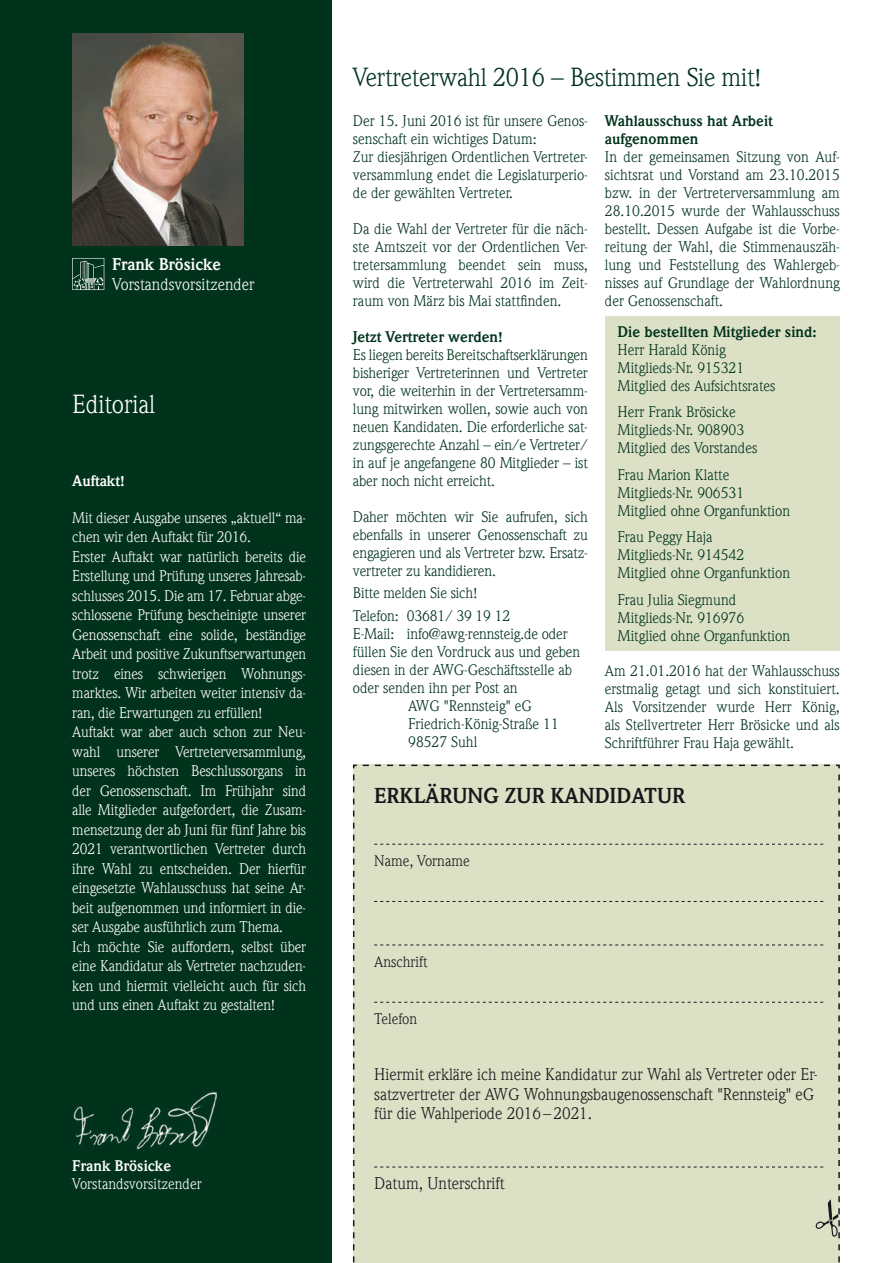
<style>
.page{position:relative;width:893px;height:1263px;background:#fff}
.page>*{position:absolute;margin:0;border:0;box-sizing:border-box;transform-origin:0 0}
.t1{font:25.5px "Weidemann LT";letter-spacing:-.01em;color:#00321c}
.t2{font:25.5px "Weidemann LT";letter-spacing:-.005em;color:#fff}
.t3{font:700 21px "Weidemann LT";color:#1a171c}
.t4{font:16.5px/19.8px "Weidemann LT";color:#1a171c}
.t5{font:16.5px "Weidemann LT";color:#fff}
.t6{font:700 16.5px "Weidemann LT";color:#fff}
.t7{font:15px/18px "Weidemann LT";color:#00321c}
.t8{font:15px/19.5px "Weidemann LT";letter-spacing:-.01em;color:#fff}
.t9{font:700 15px/18px "Weidemann LT";color:#00321c}
.t10{font:15px "Weidemann LT";color:#1a171c}
.t11{font:700 15px "Weidemann LT";color:#fff}
</style>
<div class="page">
<div style="left:605px;top:316px;width:235px;height:334px;background:#dce1c6"></div>
<div style="left:0;top:0;width:331px;height:1263px;background:#00321c"></div>
<img style="left:72px;top:34px;width:171px;height:212px">
<svg style="left:72px;top:258px;width:32px;height:32px"></svg>
<img style="left:73px;top:1091px;width:144px;height:59px">
<div style="left:360px;top:765px;width:480px;height:498px;background:#dce1c6"></div>
<p class="t6" style="left:112px;top:254px;width:110px">Frank Brösicke</p>
<p class="t5" style="left:112px;top:274px;width:144px">Vorstandsvorsitzender</p>
<h1 class="t2" style="left:72px;top:389px;width:84px">Editorial</h1>
<p class="t11" style="left:72px;top:472px;width:54px">Auftakt!</p>
<p class="t8" style="left:72px;top:507px;width:235px">Mit dieser Ausgabe unseres „aktuell“ ma&shy;chen wir den Auftakt für 2016.<br>Erster Auftakt war natürlich bereits die Erstellung und Prüfung unseres Jahresab&shy;schlusses 2015. Die am 17. Februar abge&shy;schlossene Prüfung bescheinigte unserer Genossenschaft eine solide, beständige Arbeit und positive Zukunftserwartungen trotz eines schwierigen Wohnungs&shy;marktes. Wir arbeiten weiter intensiv da&shy;ran, die Erwartungen zu erfüllen!<br>Auftakt war aber auch schon zur Neu&shy;wahl unserer Vertreterversammlung, unseres höchsten Beschlussorgans in der Genossenschaft. Im Frühjahr sind alle Mitglieder aufgefordert, die Zusam&shy;mensetzung der ab Juni für fünf Jahre bis 2021 verantwortlichen Vertreter durch ihre Wahl zu entscheiden. Der hierfür eingesetzte Wahlausschuss hat seine Ar&shy;beit aufgenommen und informiert in die&shy;ser Ausgabe ausführlich zum Thema.<br>Ich möchte Sie auffordern, selbst über eine Kandidatur als Vertreter nachzuden&shy;ken und hiermit vielleicht auch für sich und uns einen Auftakt zu gestalten!</p>
<p class="t11" style="left:72px;top:1157px;width:100px">Frank Brösicke</p>
<p class="t8" style="left:72px;top:1174px;width:131px">Vorstandsvorsitzender</p>
<h1 class="t1" style="left:353px;top:62px;width:410px">Vertreterwahl 2016 – Bestimmen Sie mit!</h1>
<p class="t7" style="left:353px;top:112px;width:236px">Der 15. Juni 2016 ist für unsere Genos&shy;senschaft ein wichtiges Datum:<br>Zur diesjährigen Ordentlichen Vertreter&shy;versammlung endet die Legislaturperio&shy;de der gewählten Vertreter.</p>
<p class="t7" style="left:353px;top:220px;width:236px;text-align:justify">Da die Wahl der Vertreter für die näch&shy;ste Amtszeit vor der Ordentlichen Ver&shy;tretersammlung beendet sein muss, wird die Vertreterwahl 2016 im Zeit&shy;raum von März bis Mai stattfinden.</p>
<p class="t9" style="left:353px;top:328px;width:151px">Jetzt Vertreter werden!</p>
<p class="t7" style="left:353px;top:346px;width:236px;text-align:justify">Es liegen bereits Bereitschaftserklärungen bisheriger Vertreterinnen und Vertreter vor, die weiterhin in der Vertretersamm&shy;lung mitwirken wollen, sowie auch von neuen Kandidaten. Die erforderliche sat&shy;zungsgerechte Anzahl – ein/e Vertreter/ in auf je angefangene 80 Mitglieder – ist aber noch nicht erreicht.</p>
<p class="t7" style="left:353px;top:508px;width:236px;text-align:justify">Daher möchten wir Sie aufrufen, sich ebenfalls in unserer Genossenschaft zu engagieren und als Vertreter bzw. Ersatz&shy;vertreter zu kandidieren.</p>
<p class="t7" style="left:353px;top:582px;width:159px;line-height:22.2px">Bitte melden Sie sich!<br>Telefon: 03681/ 39 19 12</p>
<p class="t7" style="left:353px;top:624px;width:216px">E-Mail: info@awg-rennsteig.de oder</p>
<p class="t7" style="left:353px;top:642px;width:229px">füllen Sie den Vordruck aus und geben</p>
<p class="t7" style="left:353px;top:660px;width:221px">diesen in der AWG-Geschäftsstelle ab</p>
<p class="t7" style="left:353px;top:678px;width:166px">oder senden ihn per Post an</p>
<p class="t7" style="left:408px;top:696px;width:125px">AWG "Rennsteig" eG</p>
<p class="t7" style="left:408px;top:714px;width:152px">Friedrich-König-Straße 11</p>
<p class="t7" style="left:408px;top:732px;width:71px">98527 Suhl</p>
<h2 class="t3" style="left:374px;top:783px;width:312px">ERKLÄRUNG ZUR KANDIDATUR</h2>
<p class="t9" style="left:605px;top:112px;width:170px">Wahlausschuss hat Arbeit aufgenommen</p>
<p class="t7" style="left:605px;top:148px;width:236px;text-align:justify">In der gemeinsamen Sitzung von Auf&shy;sichtsrat und Vorstand am 23.10.2015 bzw. in der Vertreterversammlung am 28.10.2015 wurde der Wahlausschuss bestellt. Dessen Aufgabe ist die Vorbe&shy;reitung der Wahl, die Stimmenauszäh&shy;lung und Feststellung des Wahlergeb&shy;nisses auf Grundlage der Wahlordnung der Genossenschaft.</p>
<p class="t9" style="left:618px;top:323px;width:200px">Die bestellten Mitglieder sind:</p>
<p class="t7" style="left:618px;top:340px;width:159px">Herr Harald König<br>Mitglieds-Nr. 915321<br>Mitglied des Aufsichtsrates</p>
<p class="t7" style="left:618px;top:403px;width:141px">Herr Frank Brösicke<br>Mitglieds-Nr. 908903<br>Mitglied des Vorstandes</p>
<p class="t7" style="left:618px;top:465px;width:174px">Frau Marion Klatte<br>Mitglieds-Nr. 906531<br>Mitglied ohne Organfunktion</p>
<p class="t7" style="left:618px;top:528px;width:174px">Frau Peggy Haja<br>Mitglieds-Nr. 914542<br>Mitglied ohne Organfunktion</p>
<p class="t7" style="left:618px;top:590px;width:174px">Frau Julia Siegmund<br>Mitglieds-Nr. 916976<br>Mitglied ohne Organfunktion</p>
<p class="t7" style="left:605px;top:662px;width:236px;text-align:justify">Am 21.01.2016 hat der Wahlausschuss erstmalig getagt und sich konstituiert.<br>Als Vorsitzender wurde Herr König, als Stellvertreter Herr Brösicke und als Schriftführer Frau Haja gewählt.</p>
<p class="t10" style="left:374px;top:852px;width:97px">Name, Vorname</p>
<p class="t10" style="left:374px;top:952px;width:55px">Anschrift</p>
<p class="t10" style="left:374px;top:1010px;width:45px">Telefon</p>
<p class="t4" style="left:374px;top:1064px;width:445px">Hiermit erkläre ich meine Kandidatur zur Wahl als Vertreter oder Er&shy;satzvertreter der AWG Wohnungsbaugenossenschaft "Rennsteig" eG für die Wahlperiode 2016–2021.</p>
<p class="t4" style="left:374px;top:1173px;width:132px">Datum, Unterschrift</p>
</div>
